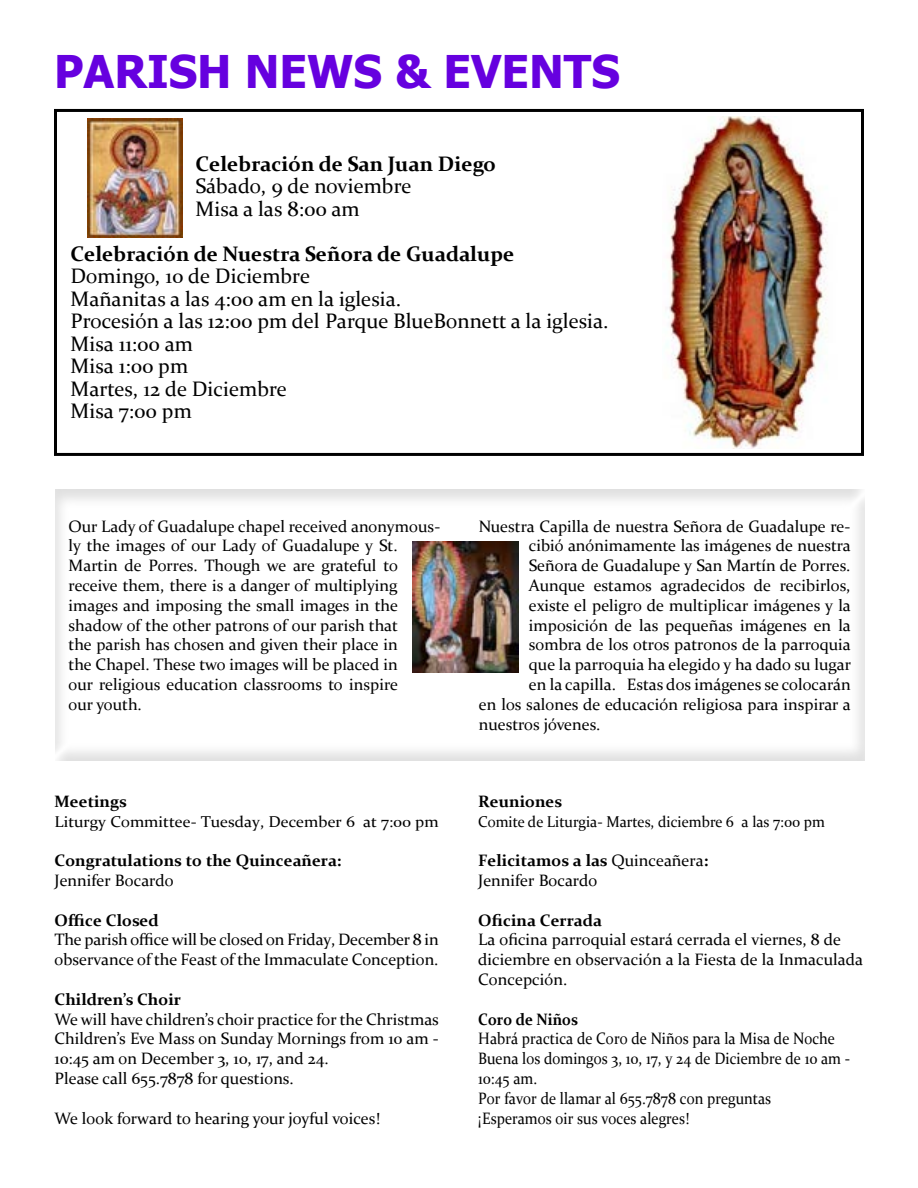
<style>
.page{position:relative;width:918px;height:1188px;background:#fff}
.page>*{position:absolute;margin:0;border:0;box-sizing:border-box;transform-origin:0 0}
.t1{font:700 45px "Tahoma";color:#6600df}
.t2{font:21px/22.5px "Constantia";color:#000}
.t3{font:700 21px "Constantia";color:#000}
.t4{font:16.5px/19.8px "Constantia";color:#000}
.t5{font:16.5px/19.8px "Constantia";color:#000;scale:.9 1}
.t6{font:700 16.5px "Constantia";color:#000}
.t7{font:700 16.5px "Constantia";color:#000;scale:.9 1}
.t8{font:15.6px "Constantia";color:#000;scale:.95 1}
.t9{font:15.6px "Constantia";color:#000;scale:1.05 1}
.s1{font-weight:700}
</style>
<div class="page">
<div style="left:41px;top:477px;width:836px;height:285px;background:#000;opacity:.5"></div>
<img style="left:413px;top:541px;width:106px;height:132px">
<div style="left:54px;top:109px;width:810px;height:347px;border:3px solid #000"></div>
<img style="left:666px;top:116px;width:162px;height:332px">
<img style="left:87px;top:118px;width:95px;height:119px">
<h1 class="t1" style="left:54px;top:40px;width:567px">PARISH NEWS &amp; EVENTS</h1>
<p class="t3" style="left:195px;top:149px;width:302px">Celebración de San Juan Diego</p>
<p class="t2" style="left:195px;top:174px;width:218px">Sábado, 9 de noviembre<br>Misa a las 8:00 am</p>
<p class="t3" style="left:71px;top:239px;width:446px">Celebración de Nuestra Señora de Guadalupe</p>
<p class="t2" style="left:71px;top:264px;width:540px">Domingo, 10 de Diciembre<br>Mañanitas a las 4:00 am en la iglesia.<br>Procesión a las 12:00 pm del Parque BlueBonnett a la iglesia.<br>Misa 11:00 am<br>Misa 1:00 pm<br>Martes, 12 de Diciembre<br>Misa 7:00 pm</p>
<p class="t4" style="left:69px;top:515px;width:373px">Our Lady of Guadalupe chapel received anonymous&shy;ly the images of our Lady of Guadalupe y St.<br>Martin de Porres. Though we are grateful to receive them, there is a danger of multiplying images and imposing the small images in the shadow of the other patrons of our parish that<br>the parish has chosen and given their place in<br>the Chapel. These two images will be placed in<br>our religious education classrooms to inspire<br>our youth.</p>
<p class="t4" style="left:479px;top:515px;width:373px">Nuestra Capilla de nuestra Señora de Guadalupe re-</p>
<p class="t4" style="left:529px;top:535px;width:324px">cibió anónimamente las imágenes de nuestra</p>
<p class="t4" style="left:529px;top:555px;width:323px">Señora de Guadalupe y San Martín de Porres.</p>
<p class="t4" style="left:529px;top:575px;width:323px">Aunque estamos agradecidos de recibirlos,</p>
<p class="t4" style="left:529px;top:595px;width:324px">existe el peligro de multiplicar imágenes y la</p>
<p class="t4" style="left:529px;top:614px;width:324px">imposición de las pequeñas imágenes en la</p>
<p class="t4" style="left:529px;top:634px;width:324px">sombra de los otros patronos de la parroquia</p>
<p class="t4" style="left:529px;top:654px;width:324px">que la parroquia ha elegido y ha dado su lugar</p>
<p class="t4" style="left:529px;top:674px;width:323px">en la capilla. Estas dos imágenes se colocarán</p>
<p class="t4" style="left:479px;top:694px;width:374px">en los salones de educación religiosa para inspirar a</p>
<p class="t4" style="left:479px;top:713px;width:123px">nuestros jóvenes.</p>
<p class="t6" style="left:55px;top:790px;width:74px">Meetings</p>
<p class="t9" style="left:55px;top:811px;width:367px">Liturgy Committee- Tuesday, December 6 at 7:00 pm</p>
<p class="t6" style="left:55px;top:849px;width:289px">Congratulations to the Quinceañera:</p>
<p class="t4" style="left:55px;top:870px;width:121px">Jennifer Bocardo</p>
<p class="t6" style="left:55px;top:909px;width:106px">Office Closed</p>
<p class="t4" style="left:55px;top:929px;width:386px">The parish office will be closed on Friday, December 8 in observance of the Feast of the Immaculate Conception.</p>
<p class="t6" style="left:55px;top:988px;width:128px">Children’s Choir</p>
<p class="t4" style="left:55px;top:1008px;width:386px">We will have children’s choir practice for the Christmas Children’s Eve Mass on Sunday Mornings from 10 am - 10:45 am on December 3, 10, 17, and 24.<br>Please call 655.7878 for questions.</p>
<p class="t4" style="left:55px;top:1107px;width:327px">We look forward to hearing your joyful voices!</p>
<p class="t6" style="left:478px;top:790px;width:85px">Reuniones</p>
<p class="t8" style="left:478px;top:811px;width:366px">Comite de Liturgia- Martes, diciembre 6 a las 7:00 pm</p>
<p class="t4" style="left:478px;top:850px;width:232px"><span class="s1">Felicitamos a las</span> Quinceañera<span class="s1">:<br></span>Jennifer Bocardo</p>
<p class="t6" style="left:478px;top:909px;width:125px">Oficina Cerrada</p>
<p class="t4" style="left:478px;top:929px;width:386px">La oficina parroquial estará cerrada el viernes, 8 de diciembre en observación a la Fiesta de la Inmaculada<br>Concepción.</p>
<p class="t7" style="left:478px;top:1008px;width:112px">Coro de Niños</p>
<p class="t5" style="left:478px;top:1028px;width:415px">Habrá practica de Coro de Niños para la Misa de Noche Buena los domingos 3, 10, 17, y 24 de Diciembre de 10 am - 10:45 am.<br>Por favor de llamar al 655.7878 con preguntas<br>¡Esperamos oir sus voces alegres!</p>
</div>
